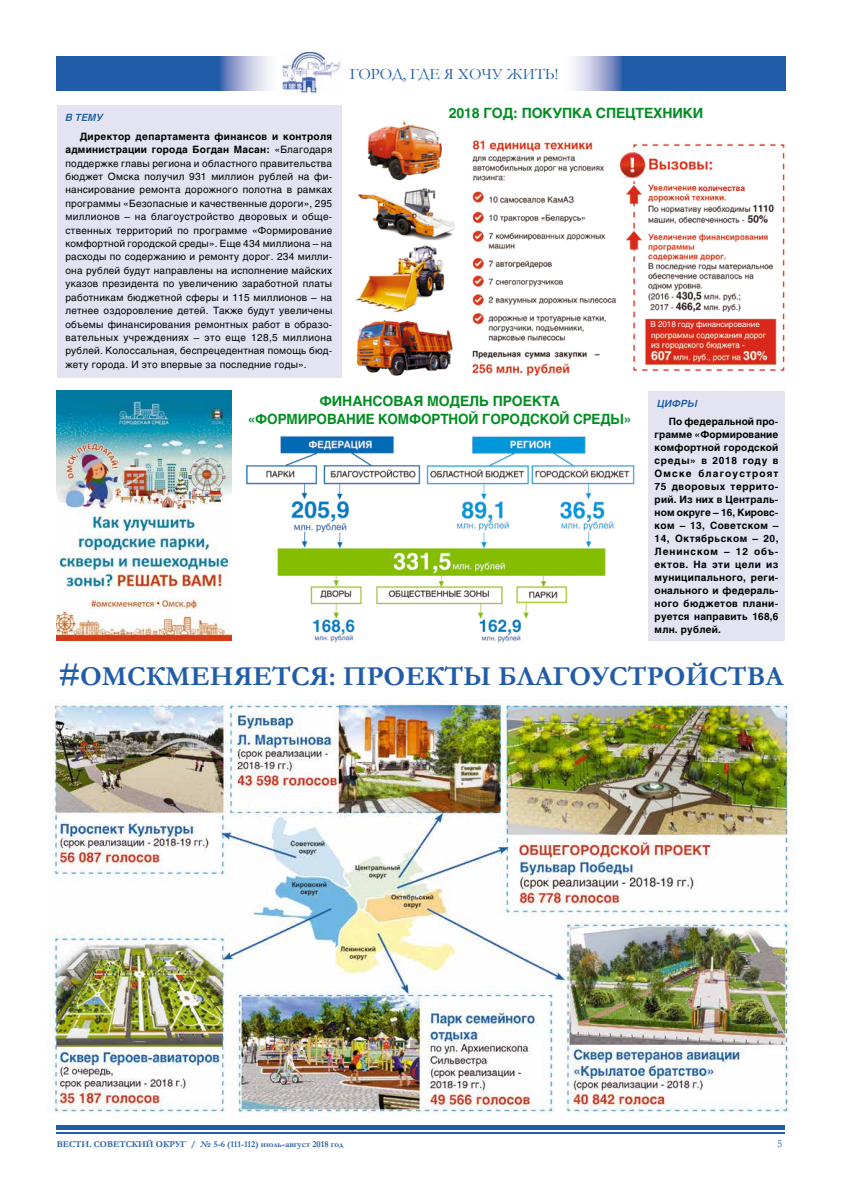
<style>
.page{position:relative;width:842px;height:1191px;background:#fff}
.page>*{position:absolute;margin:0;border:0;box-sizing:border-box;transform-origin:0 0}
.t1{font:700 27.5px "Garamond";color:#215ca8}
.t2{font:16px "Garamond";color:#215ca8}
.t3{font:700 14px/18.1px "Helios";letter-spacing:-.01em;color:#008e21;text-align:center}
.t4{font:11px "Garamond";color:#215ca8}
.t5{font:10px/13.4px "Helios";letter-spacing:.02em;color:#000;text-align:justify}
.t6{font:700 10px/13px "Helios";letter-spacing:.02em;color:#000;text-align:justify}
.t7{font:italic 700 10px "Helios";letter-spacing:-.01em;color:#215ca8}
.t8{font:700 9px "Garamond";color:#215ca8}
.t9{font:700 8.2px "Helios";letter-spacing:-.01em;color:#d8291a}
.t10{font:8px "Helios";letter-spacing:-.01em;color:#fff}
.s1{font-weight:700}
.s2{font-size:32px}
</style>
<div class="page">
<hr style="left:57px;top:1125px;width:728px;height:4px;background:#215ca8">
<hr style="left:57px;top:1132px;width:728px;height:2px;background:#215ca8">
<img style="left:57px;top:57px;width:212px;height:34px">
<img style="left:573px;top:57px;width:212px;height:34px">
<img style="left:282px;top:52px;width:60px;height:43px">
<img style="left:48px;top:699px;width:746px;height:414px">
<img style="left:246px;top:436px;width:389px;height:207px">
<div style="left:648px;top:391px;width:137px;height:249px;background:#e3e3f2"></div>
<svg style="left:657px;top:399px;width:41px;height:10px"></svg>
<div style="left:57px;top:105px;width:284px;height:272px;background:#e3e3f2"></div>
<svg style="left:65px;top:113px;width:40px;height:9px"></svg>
<img style="left:57px;top:391px;width:175px;height:249px">
<img style="left:355px;top:120px;width:430px;height:256px">
<div style="left:698px;top:183px;width:54px;height:9px;background:#fff"></div>
<p class="t7" style="left:65px;top:112px;width:39px">В ТЕМУ</p>
<p class="t5" style="left:65px;top:129px;width:268px;text-indent:14px"><span class="s1">Директор департамента финансов и контроля администрации города Богдан Масан:</span> «Благодаря поддержке главы региона и областного правительства бюджет Омска получил 931 миллион рублей на фи&shy;нансирование ремонта дорожного полотна в рамках программы «Безопасные и качественные дороги», 295 миллионов – на благоустройство дворовых и обще&shy;ственных территорий по программе «Формирование комфортной городской среды». Еще 434 миллиона – на расходы по содержанию и ремонту дорог. 234 милли&shy;она рублей будут направлены на исполнение майских указов президента по увеличению заработной платы работникам бюджетной сферы и 115 миллионов – на летнее оздоровление детей. Также будут увеличены объемы финансирования ремонтных работ в образо&shy;вательных учреждениях – это еще 128,5 миллиона рублей. Колоссальная, беспрецедентная помощь бюд&shy;жету города. И это впервые за последние годы».</p>
<h2 class="t2" style="left:350px;top:63px;width:210px">ГОРОД, ГДЕ Я ХОЧУ ЖИТЬ!</h2>
<h3 class="t3" style="left:449px;top:104px;width:256px">2018 ГОД: ПОКУПКА СПЕЦТЕХНИКИ</h3>
<p class="t9" style="left:698px;top:183px;width:48px">количества</p>
<p class="t10" style="left:651px;top:320px;width:111px">В 2018 году финансирование</p>
<h3 class="t3" style="left:248px;top:392px;width:385px">ФИНАНСОВАЯ МОДЕЛЬ ПРОЕКТА<br>«ФОРМИРОВАНИЕ КОМФОРТНОЙ ГОРОДСКОЙ СРЕДЫ»</h3>
<p class="t7" style="left:657px;top:397px;width:42px">ЦИФРЫ</p>
<p class="t6" style="left:655px;top:414px;width:125px;text-indent:14px">По федеральной про&shy;грамме «Формирование комфортной городской среды» в 2018 году в Омске благоустроят 75 дворовых террито&shy;рий. Из них в Централь&shy;ном округе – 16, Кировс&shy;ком – 13, Советском – 14, Октябрьском – 20, Ленинском – 12 объ&shy;ектов. На эти цели из муниципального, реги&shy;онального и федераль&shy;ного бюджетов плани&shy;руется направить 168,6 млн. рублей.</p>
<h1 class="t1" style="left:59px;top:658px;width:726px"><span class="s2">#</span>ОМСКМЕНЯЕТСЯ: ПРОЕКТЫ БЛАГОУСТРОЙСТВА</h1>
<p class="t8" style="left:57px;top:1137px;width:288px">ВЕСТИ. СОВЕТСКИЙ ОКРУГ / № 5-6 (111-112) июль-август 2018 год</p>
<p class="t4" style="left:777px;top:1135px;width:7px">5</p>
</div>
